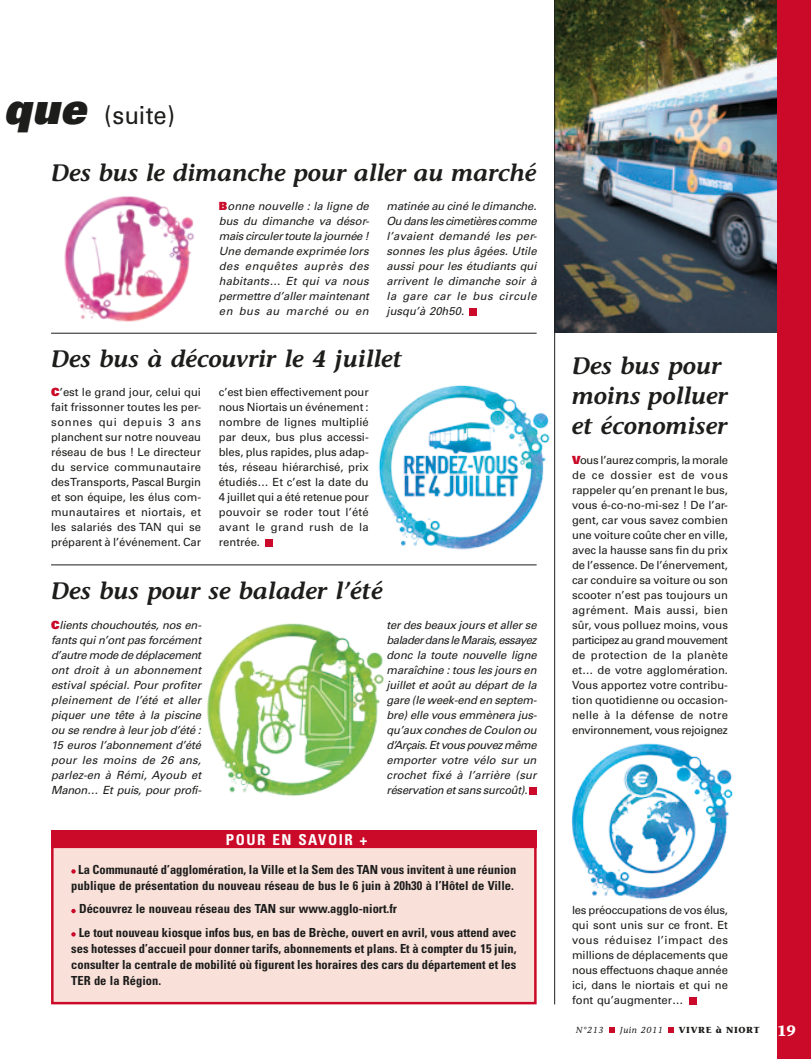
<style>
.page{position:relative;width:811px;height:1059px;background:#fff}
.page>*{position:absolute;margin:0;border:0;box-sizing:border-box;transform-origin:0 0}
.t1{font:25px "Univers";letter-spacing:.005em;color:#1d1d1b;scale:.95 1}
.t2{font:italic 600 23.75px/30px "Stone Informal";color:#1d1d1b}
.t3{font:700 condensed 15px "Univers";letter-spacing:.1em;color:#fff}
.t4{font:700 condensed 12.5px/16.2px "Univers";color:#1d1d1b;text-align:right}
.t5{font:11.25px/15px "Univers";color:#1d1d1b;text-align:justify}
.t6{font:italic 11.25px/15px "Univers";color:#1d1d1b;text-align:justify}
.t7{font:italic 8.75px "Stone Informal";letter-spacing:.075em;color:#1d1d1b}
.t8{font:700 8.75px "Stone Informal";letter-spacing:.075em;color:#1d1d1b}
.s1{font-weight:900;font-style:italic;font-size:43.75px}
.s2{font-weight:900;font-style:normal;color:#ca0a28}
.s3{font-weight:900;color:#ca0a28}
.s4{font-size:15px;color:#fff}
</style>
<div class="page">
<img style="left:555px;top:0;width:222px;height:333px">
<div style="left:470px;top:308px;width:7px;height:7px;background:#ca0a28"></div>
<div style="left:529px;top:787px;width:7px;height:7px;background:#ca0a28"></div>
<div style="left:266px;top:539px;width:7px;height:7px;background:#ca0a28"></div>
<div style="left:689px;top:997px;width:7px;height:7px;background:#ca0a28"></div>
<div style="left:777px;top:0;width:34px;height:1059px;background:#ca0a28"></div>
<svg style="left:609px;top:1027px;width:5px;height:5px"></svg>
<svg style="left:668px;top:1027px;width:5px;height:5px"></svg>
<div style="left:52px;top:847px;width:483px;height:156px;background:#f9e1da"></div>
<svg style="left:71px;top:869px;width:5px;height:4px"></svg>
<svg style="left:71px;top:909px;width:5px;height:4px"></svg>
<svg style="left:71px;top:932px;width:5px;height:4px"></svg>
<div style="left:51px;top:845px;width:485px;height:159px;border:2px solid #ca0a28"></div>
<div style="left:51px;top:830px;width:485px;height:18px;background:#ca0a28"></div>
<img style="left:64px;top:196px;width:131px;height:126px">
<img style="left:207px;top:623px;width:177px;height:174px">
<img style="left:378px;top:385px;width:172px;height:165px">
<img style="left:571px;top:743px;width:162px;height:157px">
<hr style="left:51px;top:333px;width:485px;height:1px;background:#1d1d1b">
<hr style="left:51px;top:564px;width:485px;height:1px;background:#1d1d1b">
<hr style="left:554px;top:0;width:1px;height:1004px;background:#1d1d1b">
<h1 class="t1" style="left:4px;top:100px;width:182px"><span class="s1">que</span> (suite)</h1>
<h2 class="t2" style="left:51px;top:158px;width:487px">Des bus le dimanche pour aller au marché</h2>
<p class="t6" style="left:219px;top:199px;width:152px"><span class="s2">B</span>onne nouvelle : la ligne de bus du dimanche va désor&shy;mais circuler toute la journée !<br>Une demande exprimée lors des enquêtes auprès des habitants… Et qui va nous permettre d’aller maintenant en bus au marché ou en</p>
<p class="t6" style="left:386px;top:199px;width:152px">matinée au ciné le dimanche.<br>Ou dans les cimetières comme l’avaient demandé les per&shy;sonnes les plus âgées. Utile aussi pour les étudiants qui arrivent le dimanche soir à la gare car le bus circule jusqu’à 20h50.</p>
<h2 class="t2" style="left:51px;top:344px;width:353px">Des bus à découvrir le 4 juillet</h2>
<p class="t5" style="left:51px;top:385px;width:152px"><span class="s3">C</span>’est le grand jour, celui qui fait frissonner toutes les per&shy;sonnes qui depuis 3 ans planchent sur notre nouveau réseau de bus ! Le directeur du service communautaire des Transports, Pascal Burgin et son équipe, les élus com&shy;munautaires et niortais, et les salariés des TAN qui se préparent à l’événement. Car</p>
<p class="t5" style="left:219px;top:385px;width:152px">c’est bien effectivement pour nous Niortais un événement : nombre de lignes multiplié par deux, bus plus accessi&shy;bles, plus rapides, plus adap&shy;tés, réseau hiérarchisé, prix étudiés… Et c’est la date du 4 juillet qui a été retenue pour pouvoir se roder tout l’été avant le grand rush de la rentrée.</p>
<h2 class="t2" style="left:51px;top:576px;width:333px">Des bus pour se balader l’été</h2>
<p class="t6" style="left:51px;top:618px;width:152px"><span class="s2">C</span>lients chouchoutés, nos en&shy;fants qui n’ont pas forcément d’autre mode de déplacement ont droit à un abonnement estival spécial. Pour profiter pleinement de l’été et aller piquer une tête à la piscine ou se rendre à leur job d’été :<br>15 euros l’abonnement d’été pour les moins de 26 ans, parlez-en à Rémi, Ayoub et Manon… Et puis, pour profi-</p>
<p class="t6" style="left:386px;top:618px;width:152px">ter des beaux jours et aller se balader dans le Marais, essayez donc la toute nouvelle ligne maraîchine : tous les jours en juillet et août au départ de la gare (le week-end en septem&shy;bre) elle vous emmènera jus&shy;qu’aux conches de Coulon ou d’Arçais. Et vous pouvez même emporter votre vélo sur un crochet fixé à l’arrière (sur réservation et sans surcoût).</p>
<h3 class="t3" style="left:226px;top:831px;width:143px">Pour en savoir +</h3>
<p class="t4" style="left:78px;top:861px;width:287px">La Communauté d’agglomération, la Ville et la Sem des TAN</p>
<p class="t4" style="left:71px;top:861px;width:446px">vous invitent à une réunion<br>publique de présentation du nouveau réseau de bus le 6 juin à 20h30 à l’Hôtel de Ville.</p>
<p class="t4" style="left:79px;top:900px;width:184px">Découvrez le nouveau réseau des TAN</p>
<p class="t4" style="left:79px;top:897px;width:439px;line-height:23.4px;text-align:left;text-indent:201px">sur www.agglo-niort.fr<br>Le tout nouveau kiosque infos bus, en bas de Brèche, ouvert en avril, vous attend avec</p>
<p class="t4" style="left:71px;top:940px;width:447px;text-align:justify">ses hotesses d’accueil pour donner tarifs, abonnements et plans. Et à compter du 15 juin, consulter la centrale de mobilité où figurent les horaires des cars du département et les TER</p>
<p class="t4" style="left:94px;top:973px;width:69px">de la Région.</p>
<h2 class="t2" style="left:572px;top:351px;width:157px">Des bus pour moins polluer et économiser</h2>
<p class="t5" style="left:572px;top:453px;width:158px"><span class="s3">V</span>ous l’aurez compris, la morale de ce dossier est de vous rappeler qu’en prenant le bus, vous é-co-no-mi-sez ! De l’ar&shy;gent, car vous savez combien une voiture coûte cher en ville, avec la hausse sans fin du prix de l’essence. De l’énervement, car conduire sa voiture ou son scooter n’est pas toujours un agrément. Mais aussi, bien sûr, vous polluez moins, vous participez au grand mouvement de protection de la planète et… de votre agglomération.<br>Vous apportez votre contribu&shy;tion quotidienne ou occasion&shy;nelle à la défense de notre environnement, vous rejoignez</p>
<p class="t5" style="left:572px;top:903px;width:157px">les préoccupations de vos élus, qui sont unis sur ce front. Et vous réduisez l’impact des millions de déplacements que nous effectuons chaque année ici, dans le niortais et qui ne font qu’augmenter…</p>
<p class="t7" style="left:576px;top:1024px;width:29px">N°213</p>
<p class="t7" style="left:620px;top:1024px;width:45px">Juin 2011</p>
<p class="t8" style="left:679px;top:1024px;width:119px">VIVRE À NIORT <span class="s4">19</span></p>
</div>
